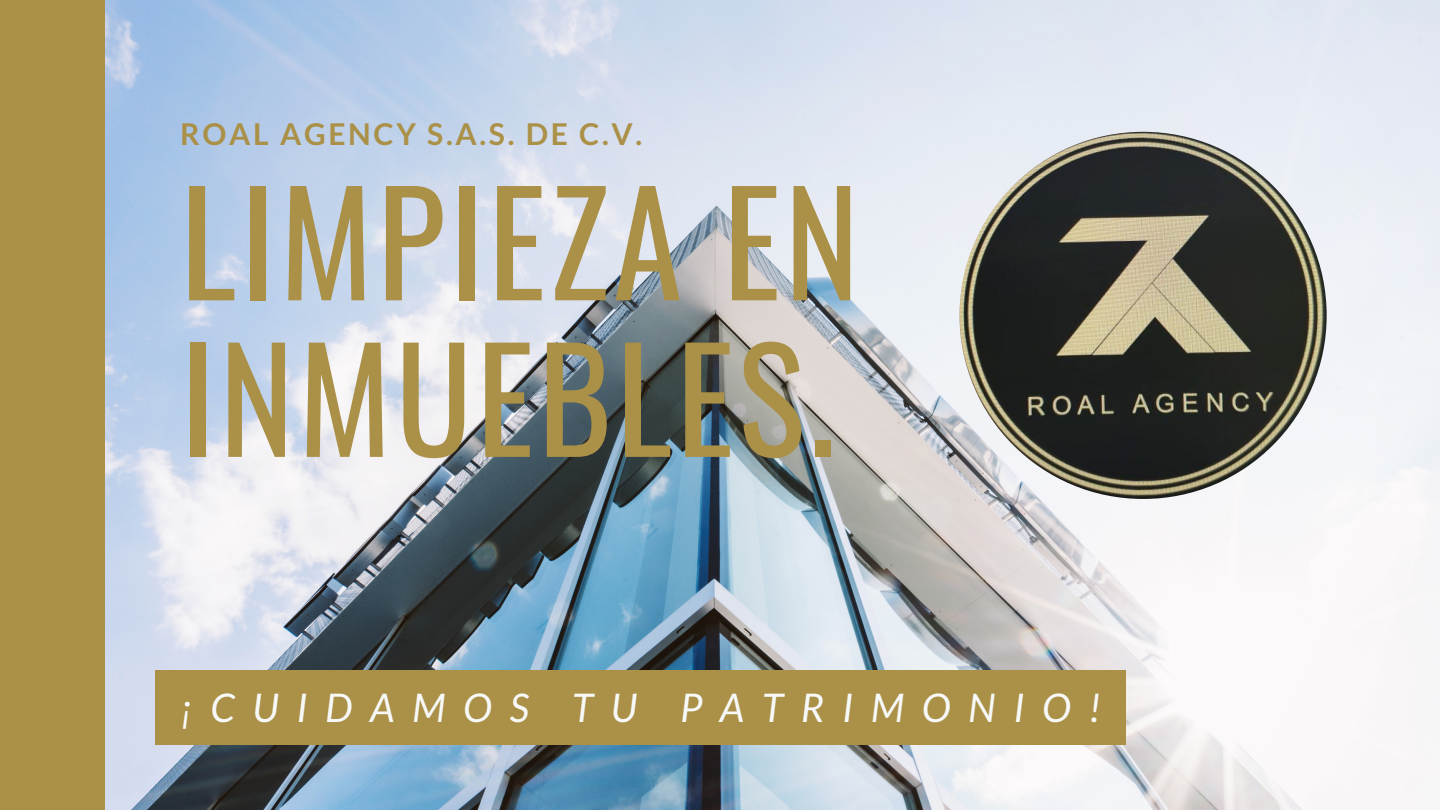
<style>
.page{position:relative;width:1440px;height:810px;background:#fff}
.page>*{position:absolute;margin:0;border:0;box-sizing:border-box;transform-origin:0 0}
.t1{font:141.1px/156.6px "Oswald";letter-spacing:.03em;color:#ab9047}
.t2{font:italic 39.5px "Lato";letter-spacing:.445em;color:#f7f9f8}
.t3{font:700 30px "Lato";letter-spacing:.09em;color:#ab9047}
</style>
<div class="page">
<img style="left:105px;top:0;width:1335px;height:810px">
<div style="left:0;top:0;width:105px;height:810px;background:#ab9047"></div>
<div style="left:155px;top:670px;width:970px;height:75px;background:#ab9047"></div>
<img style="left:960px;top:132px;width:367px;height:367px;border-radius:50%">
<p class="t3" style="left:180px;top:116px;width:463px">ROAL AGENCY S.A.S. DE C.V.</p>
<p class="t1" style="left:180px;top:158px;width:680px">LIMPIEZA EN<br>INMUEBLES.</p>
<p class="t2" style="left:180px;top:683px;width:922px">¡CUIDAMOS TU PATRIMONIO!</p>
</div>
